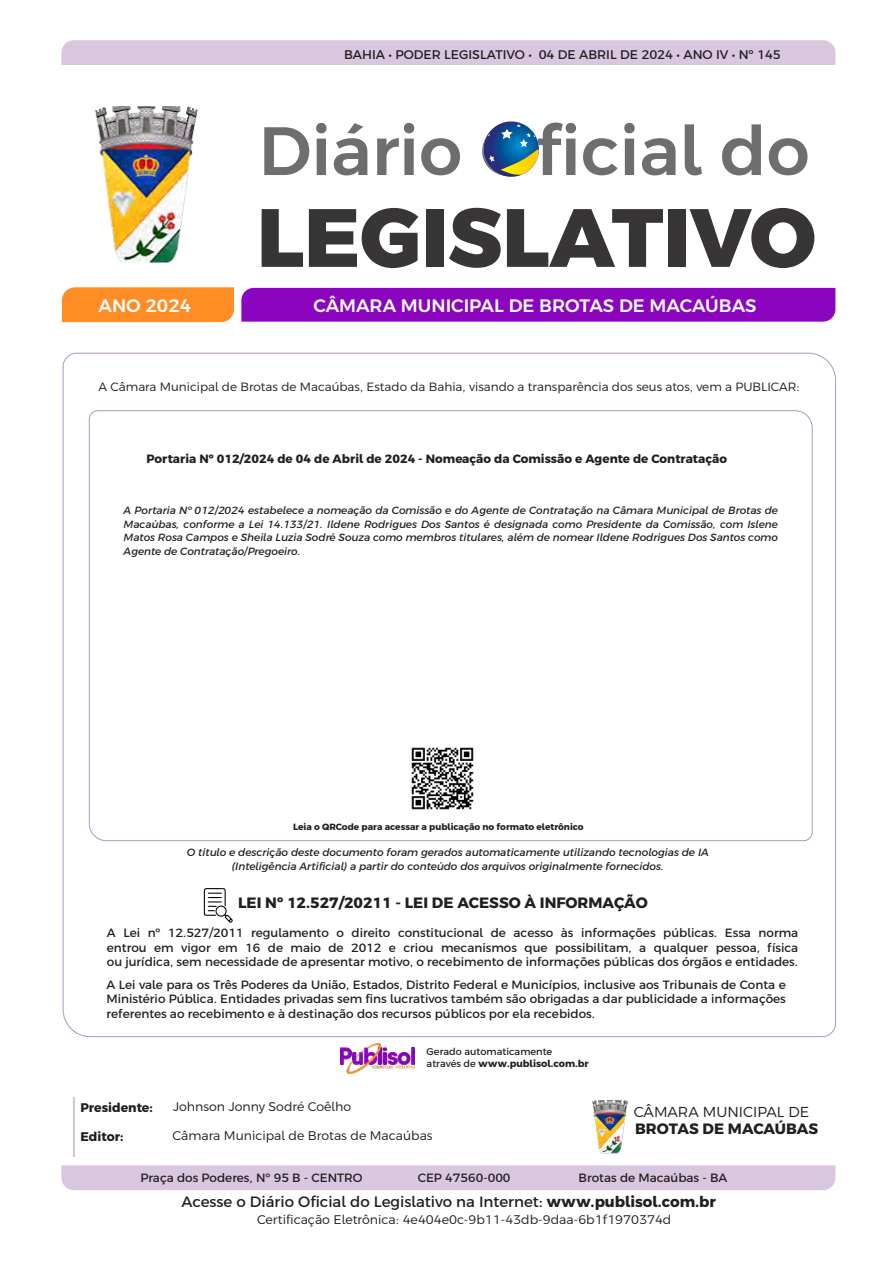
<style>
.page{position:relative;width:893px;height:1263px;background:#fff}
.page>*{position:absolute;margin:0;border:0;box-sizing:border-box;transform-origin:0 0}
.t1{font:800 82.5px "Argentum Sans";color:#383536}
.t2{font:500 68.25px "Argentum Sans";color:#6d6e70}
.t3{font:500 18px "Argentum Sans";color:#fff}
.t4{font:15px "Argentum Sans";color:#231f20}
.t5{font:700 15px "Argentum Sans";color:#231f20}
.t6{font:300 14.4px "Argentum Sans";color:#231f20}
.t7{font:300 12.45px "Argentum Sans";color:#231f20}
.t8{font:12.45px "Argentum Sans";color:#231f20}
.t9{font:700 12.45px "Argentum Sans";color:#231f20}
.t10{font:12px/14.2px "Argentum Sans";color:#231f20;text-align:justify}
.t11{font:300 12px "Argentum Sans";color:#231f20}
.t12{font:700 12px "Argentum Sans";color:#231f20}
.t13{font:italic 10.5px/13.6px "Argentum Sans";color:#231f20;text-align:center}
.t14{font:9.75px/11.6px "Argentum Sans";color:#231f20}
.t15{font:700 9px "Argentum Sans";color:#231f20}
.s1{font-weight:700}
</style>
<div class="page">
<div style="left:61px;top:40px;width:774px;height:25px;background:#d9c7e0"></div>
<div style="left:61px;top:1165px;width:774px;height:25px;background:#d9c7e0"></div>
<svg style="left:62px;top:352px;width:774px;height:685px"></svg>
<div style="left:73px;top:1097px;width:2px;height:59px;background:#a7a9ac;border:1px solid #ccc"></div>
<svg style="left:484px;top:121px;width:55px;height:56px"></svg>
<div style="left:241px;top:288px;width:594px;height:34px;background:#8b05be"></div>
<div style="left:62px;top:287px;width:172px;height:35px;background:#fe8d25"></div>
<img style="left:592px;top:1100px;width:36px;height:53px">
<img style="left:94px;top:107px;width:104px;height:156px">
<svg style="left:204px;top:888px;width:30px;height:35px"></svg>
<img style="left:340px;top:1043px;width:75px;height:30px">
<svg style="left:88px;top:410px;width:725px;height:431px"></svg>
<img style="left:410px;top:746px;width:64px;height:64px">
<p class="t8" style="left:344px;top:47px;width:438px">BAHIA • PODER LEGISLATIVO • 04 DE ABRIL DE 2024 • ANO IV • Nº 145</p>
<h2 class="t2" style="left:259px;top:112px;width:553px">Diário Oficial do</h2>
<h1 class="t1" style="left:257px;top:191px;width:561px">LEGISLATIVO</h1>
<h3 class="t3" style="left:99px;top:295px;width:94px">ANO 2024</h3>
<h3 class="t3" style="left:313px;top:295px;width:444px">CÂMARA MUNICIPAL DE BROTAS DE MACAÚBAS</h3>
<p class="t11" style="left:98px;top:380px;width:703px">A Câmara Municipal de Brotas de Macaúbas, Estado da Bahia, visando a transparência dos seus atos, vem a PUBLICAR:</p>
<p class="t12" style="left:147px;top:452px;width:582px">Portaria Nº 012/2024 de 04 de Abril de 2024 - Nomeação da Comissão e Agente de Contratação</p>
<p class="t13" style="left:124px;top:503px;width:656px;text-align:justify">A Portaria Nº 012/2024 estabelece a nomeação da Comissão e do Agente de Contratação na Câmara Municipal de Brotas de Macaúbas, conforme a Lei 14.133/21. Ildene Rodrigues Dos Santos é designada como Presidente da Comissão, com Islene Matos Rosa Campos e Sheila Luzia Sodré Souza como membros titulares, além de nomear Ildene Rodrigues Dos Santos como Agente de Contratação/Pregoeiro.</p>
<p class="t15" style="left:293px;top:821px;width:292px">Leia o QRCode para acessar a publicação no formato eletrônico</p>
<p class="t13" style="left:187px;top:845px;width:524px">O título e descrição deste documento foram gerados automaticamente utilizando tecnologias de IA (Inteligência Artificial) a partir do conteúdo dos arquivos originalmente fornecidos.</p>
<p class="t5" style="left:238px;top:894px;width:411px">LEI Nº 12.527/20211 - LEI DE ACESSO À INFORMAÇÃO</p>
<p class="t10" style="left:107px;top:926px;width:693px">A Lei nº 12.527/2011 regulamento o direito constitucional de acesso às informações públicas. Essa norma entrou em vigor em 16 de maio de 2012 e criou mecanismos que possibilitam, a qualquer pessoa, física ou jurídica, sem necessidade de apresentar motivo, o recebimento de informações públicas dos órgãos e entidades.</p>
<p class="t10" style="left:106px;top:978px;width:681px">A Lei vale para os Três Poderes da União, Estados, Distrito Federal e Municípios, inclusive aos Tribunais de Conta e Ministério Pública. Entidades privadas sem fins lucrativos também são obrigadas a dar publicidade a informações referentes ao recebimento e à destinação dos recursos públicos por ela recebidos.</p>
<p class="t14" style="left:427px;top:1046px;width:164px">Gerado automaticamente através de <span class="s1">www.publisol.com.br</span></p>
<p class="t9" style="left:81px;top:1100px;width:74px">Presidente:</p>
<p class="t9" style="left:81px;top:1130px;width:44px">Editor:</p>
<p class="t7" style="left:173px;top:1100px;width:180px">Johnson Jonny Sodré Coêlho</p>
<p class="t7" style="left:172px;top:1128px;width:262px">Câmara Municipal de Brotas de Macaúbas</p>
<p class="t6" style="left:634px;top:1103px;width:177px">CÂMARA MUNICIPAL DE</p>
<p class="t5" style="left:635px;top:1120px;width:185px">BROTAS DE MACAÚBAS</p>
<p class="t10" style="left:140px;top:1170px;width:224px">Praça dos Poderes, Nº 95 B - CENTRO</p>
<p class="t10" style="left:418px;top:1170px;width:94px">CEP 47560-000</p>
<p class="t10" style="left:579px;top:1170px;width:150px">Brotas de Macaúbas - BA</p>
<p class="t4" style="left:181px;top:1193px;width:536px">Acesse o Diário Oficial do Legislativo na Internet: <span class="s1">www.publisol.com.br</span></p>
<p class="t7" style="left:257px;top:1212px;width:416px">Certificação Eletrônica: 4e404e0c-9b11-43db-9daa-6b1f1970374d</p>
</div>
